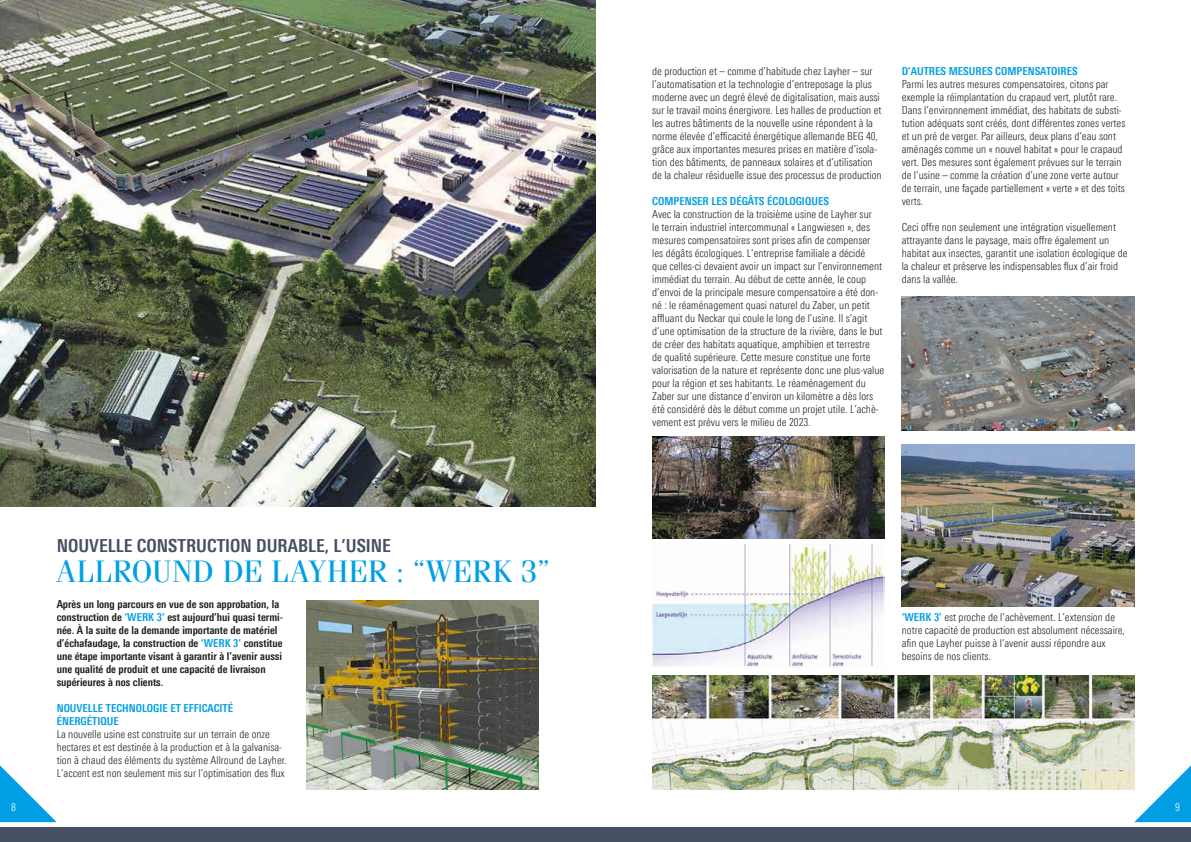
<style>
.page{position:relative;width:1191px;height:842px;background:#fff}
.page>*{position:absolute;margin:0;border:0;box-sizing:border-box;transform-origin:0 0}
.t1{font:31px "Fenice Pro ITC";letter-spacing:.01em;color:#009fe3}
.t2{font:700 18px "Linotype Univers 620 Cn";color:#474f63}
.t3{font:300 11px/13px "Linotype Univers 320 Cn";color:#1d1d1b}
.t4{font:700 11px/13px "Linotype Univers 620 Cn";color:#1d1d1b}
.t5{font:700 11px/13px "Linotype Univers 620 Cn";color:#009fe3}
.t6{font:300 11px "Linotype Univers 320 Cn";color:#fff}
.s1{color:#009fe3}
.s2{font-family:"Linotype Univers 620 Cn";font-weight:700;color:#009fe3}
</style>
<div class="page">
<svg style="left:0;top:765px;width:57px;height:57px"></svg>
<svg style="left:1134px;top:765px;width:57px;height:57px"></svg>
<img style="left:0;top:0;width:595px;height:506px">
<div style="left:0;top:828px;width:1191px;height:14px;background:#474f63"></div>
<img style="left:652px;top:437px;width:232px;height:102px">
<img style="left:306px;top:600px;width:233px;height:189px">
<img style="left:901px;top:296px;width:233px;height:134px">
<img style="left:901px;top:444px;width:233px;height:162px">
<img style="left:652px;top:545px;width:232px;height:123px">
<img style="left:652px;top:675px;width:482px;height:114px">
<h2 class="t2" style="left:57px;top:534px;width:336px">NOUVELLE CONSTRUCTION DURABLE, L’USINE</h2>
<h1 class="t1" style="left:57px;top:552px;width:495px">ALLROUND DE LAYHER : “WERK 3”</h1>
<p class="t4" style="left:57px;top:598px;width:228px">Après un long parcours en vue de son approbation, la construction de <span class="s1">‘WERK 3’</span> est aujourd’hui quasi termi&shy;née. À la suite de la demande importante de matériel d’échafaudage, la construction de <span class="s1">‘WERK 3’</span> constitue une étape importante visant à garantir à l’avenir aussi une qualité de produit et une capacité de livraison supérieures à nos clients.</p>
<p class="t5" style="left:57px;top:702px;width:178px">NOUVELLE TECHNOLOGIE ET EFFICACITÉ<br>ÉNERGÉTIQUE</p>
<p class="t3" style="left:57px;top:728px;width:232px">La nouvelle usine est construite sur un terrain de onze hectares et est destinée à la production et à la galvanisa&shy;tion à chaud des éléments du système Allround de Layher.<br>L’accent est non seulement mis sur l’optimisation des flux</p>
<p class="t3" style="left:652px;top:65px;width:231px">de production et – comme d’habitude chez Layher – sur l’automatisation et la technologie d’entreposage la plus moderne avec un degré élevé de digitalisation, mais aussi sur le travail moins énergivore. Les halles de production et les autres bâtiments de la nouvelle usine répondent à la norme élevée d’efficacité énergétique allemande BEG 40, grâce aux importantes mesures prises en matière d’isola&shy;tion des bâtiments, de panneaux solaires et d’utilisation de la chaleur résiduelle issue des processus de production</p>
<p class="t5" style="left:652px;top:195px;width:178px">COMPENSER LES DÉGÂTS ÉCOLOGIQUES</p>
<p class="t3" style="left:652px;top:208px;width:234px">Avec la construction de la troisième usine de Layher sur<br>le terrain industriel intercommunal « Langwiesen », des mesures compensatoires sont prises afin de compenser<br>les dégâts écologiques. L’entreprise familiale a décidé<br>que celles-ci devaient avoir un impact sur l’environnement immédiat du terrain. Au début de cette année, le coup d’envoi de la principale mesure compensatoire a été don&shy;né : le réaménagement quasi naturel du Zaber, un petit affluant du Neckar qui coule le long de l’usine. Il s’agit d’une optimisation de la structure de la rivière, dans le but de créer des habitats aquatique, amphibien et terrestre<br>de qualité supérieure. Cette mesure constitue une forte valorisation de la nature et représente donc une plus-value pour la région et ses habitants. Le réaménagement du Zaber sur une distance d’environ un kilomètre a dès lors été considéré dès le début comme un projet utile. L’achè&shy;vement est prévu vers le milieu de 2023.</p>
<p class="t5" style="left:901px;top:65px;width:177px">D’AUTRES MESURES COMPENSATOIRES</p>
<p class="t3" style="left:901px;top:78px;width:225px">Parmi les autres mesures compensatoires, citons par exemple la réimplantation du crapaud vert, plutôt rare.<br>Dans l’environnement immédiat, des habitats de substi&shy;tution adéquats sont créés, dont différentes zones vertes et un pré de verger. Par ailleurs, deux plans d’eau sont aménagés comme un « nouvel habitat » pour le crapaud vert. Des mesures sont également prévues sur le terrain de l’usine – comme la création d’une zone verte autour de terrain, une façade partiellement « verte » et des toits verts.</p>
<p class="t3" style="left:901px;top:221px;width:227px">Ceci offre non seulement une intégration visuellement attrayante dans le paysage, mais offre également un habitat aux insectes, garantit une isolation écologique de la chaleur et préserve les indispensables flux d’air froid dans la vallée.</p>
<p class="t3" style="left:901px;top:611px;width:225px"><span class="s2">‘WERK 3’</span> est proche de l’achèvement. L’extension de notre capacité de production est absolument nécessaire, afin que Layher puisse à l’avenir aussi répondre aux besoins de nos clients.</p>
<p class="t6" style="left:11px;top:801px;width:6px">8</p>
<p class="t6" style="left:1175px;top:801px;width:6px">9</p>
</div>
